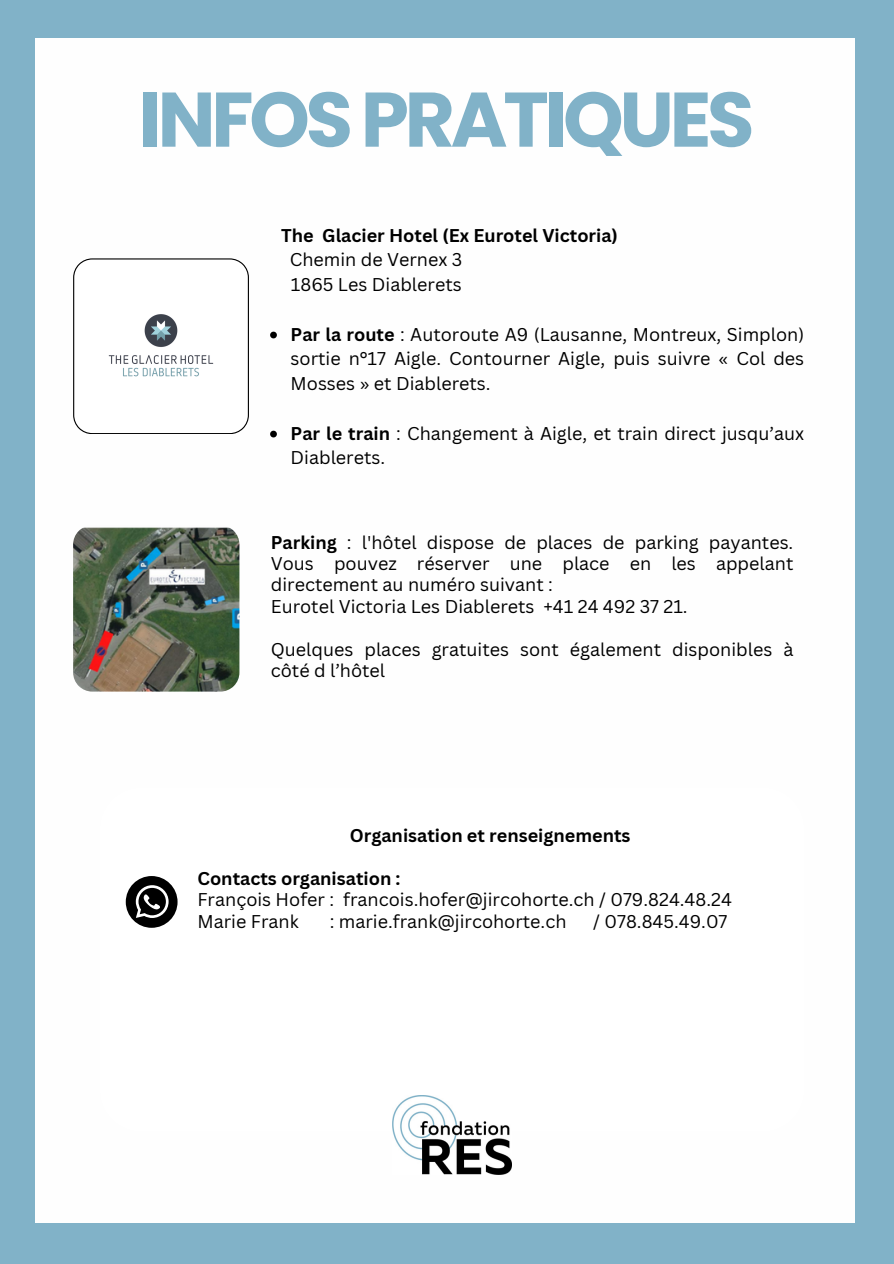
<style>
.page{position:relative;width:894px;height:1264px;background:#fff}
.page>*{position:absolute;margin:0;border:0;box-sizing:border-box;transform-origin:0 0}
.t1{font:700 77.1px "Poppins";letter-spacing:-.055em;color:#81b2c8}
.t2{font:18px/21.3px "Canva Sans";color:#000;text-align:justify}
.t3{font:700 18px "Canva Sans";color:#000}
.s1{font-weight:700}
</style>
<div class="page">
<div style="left:0;top:0;width:893px;height:1263px;background:#81b2c8"></div>
<div style="left:35px;top:39px;width:819px;height:1183px;background:#fefefe"></div>
<svg style="left:73px;top:258px;width:176px;height:176px"></svg>
<img style="left:73px;top:527px;width:166px;height:164px">
<svg style="left:126px;top:876px;width:51px;height:51px"></svg>
<img style="left:392px;top:1095px;width:119px;height:79px">
<svg style="left:270px;top:331px;width:7px;height:7px"></svg>
<svg style="left:270px;top:430px;width:7px;height:7px"></svg>
<p class="t1" style="left:139px;top:66px;width:616px">INFOS PRATIQUES</p>
<p class="t3" style="left:281px;top:222px;width:338px">The Glacier Hotel (Ex Eurotel Victoria)</p>
<p class="t2" style="left:290px;top:249px;width:174px">Chemin de Vernex 3</p>
<p class="t2" style="left:291px;top:273px;width:172px">1865 Les Diablerets</p>
<p class="t2" style="left:290px;top:321px;width:515px;line-height:24.8px"><span class="s1">Par la route</span> : Autoroute A9 (Lausanne, Montreux, Simplon) sortie n°17 Aigle. Contourner Aigle, puis suivre « Col des Mosses » et Diablerets.</p>
<p class="t2" style="left:290px;top:420px;width:515px;line-height:24.8px"><span class="s1">Par le train</span> : Changement à Aigle, et train direct jusqu’aux<br>Diablerets.</p>
<p class="t2" style="left:271px;top:531px;width:524px"><span class="s1">Parking</span> : l'hôtel dispose de places de parking payantes.<br>Vous pouvez réserver une place en les appelant directement au numéro suivant :</p>
<p class="t2" style="left:271px;top:595px;width:418px">Eurotel Victoria Les Diablerets +41 24 492 37 21.</p>
<p class="t2" style="left:271px;top:638px;width:524px">Quelques places gratuites sont également disponibles à côté d l’hôtel</p>
<p class="t3" style="left:349px;top:822px;width:282px">Organisation et renseignements</p>
<h2 class="t3" style="left:197px;top:865px;width:204px">Contacts organisation :</h2>
<p class="t2" style="left:197px;top:888px;width:535px">François Hofer : francois.hofer@jircohorte.ch / 079.824.48.24</p>
<p class="t2" style="left:197px;top:910px;width:103px">Marie Frank</p>
<p class="t2" style="left:329px;top:910px;width:238px">: marie.frank@jircohorte.ch</p>
<p class="t2" style="left:593px;top:910px;width:136px">/ 078.845.49.07</p>
</div>
